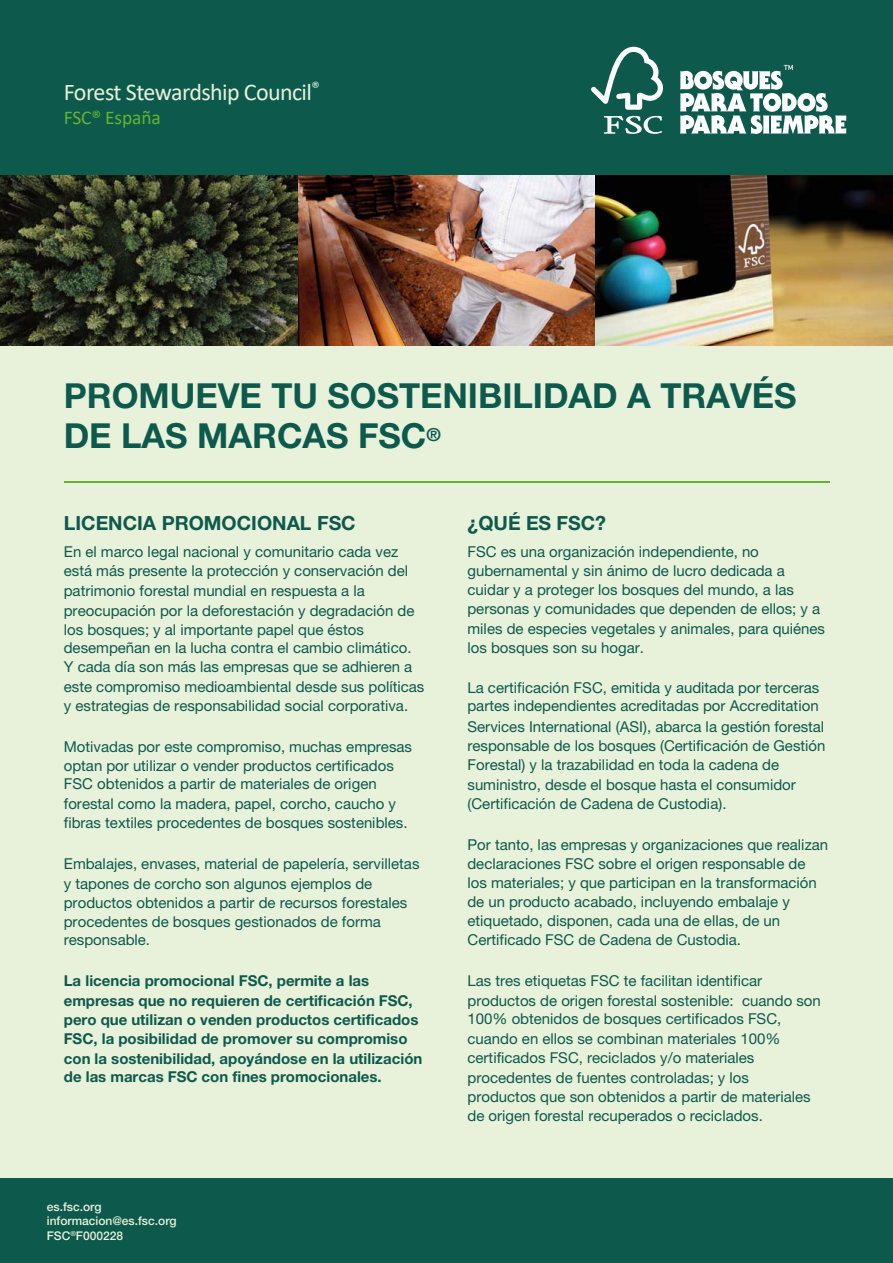
<style>
.page{position:relative;width:893px;height:1263px;background:#e8f1da}
.page>*{position:absolute;margin:0;border:0;box-sizing:border-box;transform-origin:0 0}
.t1{font:700 34.5px/40.7px "Helvetica Neue LT Std";color:#0d5a4d}
.t2{font:24px "Calibri";letter-spacing:-.025em;color:#e8f1da}
.t3{font:700 19.5px "Helvetica Neue LT Std";color:#0d5a4d}
.t4{font:19.5px "Calibri";letter-spacing:-.01em;color:#65b32e}
.t5{font:15px/19.2px "Helvetica Neue LT Std";color:#0d5a4d}
.t6{font:700 15px/19.5px "Helvetica Neue LT Std";color:#0d5a4d}
.t7{font:500 12px/14.4px "Helvetica Neue LT Std";color:#e8f1da}
</style>
<div class="page">
<div style="left:0;top:0;width:893px;height:175px;background:#0d5a4d"></div>
<div style="left:0;top:1178px;width:893px;height:85px;background:#0d5a4d"></div>
<img style="left:298px;top:175px;width:297px;height:170px">
<img style="left:595px;top:175px;width:298px;height:170px">
<hr style="left:64px;top:482px;width:765px;height:1px;background:#65b32e">
<svg style="left:0;top:175px;width:298px;height:170px;background:#303522"></svg>
<svg style="left:591px;top:47px;width:72px;height:63px"></svg>
<svg style="left:604px;top:116px;width:58px;height:18px"></svg>
<svg style="left:680px;top:65px;width:166px;height:69px"></svg>
<h2 class="t2" style="left:64px;top:76px;width:257px">Forest Stewardship Council<sup>®</sup></h2>
<h3 class="t4" style="left:64px;top:104px;width:99px">FSC® España</h3>
<h1 class="t1" style="left:64px;top:374px;width:734px">PROMUEVE TU SOSTENIBILIDAD A TRAVÉS<br>DE LAS MARCAS FSC<sup>®</sup></h1>
<h3 class="t3" style="left:64px;top:511px;width:293px">LICENCIA PROMOCIONAL FSC</h3>
<p class="t5" style="left:64px;top:541px;width:352px">En el marco legal nacional y comunitario cada vez está más presente la protección y conservación del patrimonio forestal mundial en respuesta a la preocupación por la deforestación y degradación de los bosques; y al importante papel que éstos</p>
<p class="t5" style="left:64px;top:638px;width:362px">desempeñan en la lucha contra el cambio climático.<br>Y cada día son más las empresas que se adhieren a este compromiso medioambiental desde sus políticas y estrategias de responsabilidad social corporativa.</p>
<p class="t5" style="left:64px;top:737px;width:350px">Motivadas por este compromiso, muchas empresas optan por utilizar o vender productos certificados</p>
<p class="t5" style="left:64px;top:774px;width:345px">FSC obtenidos a partir de materiales de origen forestal como la madera, papel, corcho, caucho y fibras textiles procedentes de bosques sostenibles.</p>
<p class="t5" style="left:64px;top:854px;width:357px">Embalajes, envases, material de papelería, servilletas y tapones de corcho son algunos ejemplos de productos obtenidos a partir de recursos forestales procedentes de bosques gestionados de forma</p>
<p class="t5" style="left:64px;top:930px;width:88px">responsable.</p>
<p class="t6" style="left:64px;top:971px;width:360px">La licencia promocional FSC, permite a las empresas que no requieren de certificación FSC, pero que utilizan o venden productos certificados FSC, la posibilidad de promover su compromiso con la sostenibilidad, apoyándose en la utilización</p>
<p class="t6" style="left:64px;top:1067px;width:319px">de las marcas FSC con fines promocionales.</p>
<p class="t7" style="left:47px;top:1199px;width:131px">es.fsc.org informacion@es.fsc.org<br>FSC<sup>®</sup>F000228</p>
<h3 class="t3" style="left:467px;top:511px;width:140px">¿QUÉ ES FSC?</h3>
<p class="t5" style="left:467px;top:542px;width:359px">FSC es una organización independiente, no gubernamental y sin ánimo de lucro dedicada a cuidar y a proteger los bosques del mundo, a las personas y comunidades que dependen de ellos; y a miles de especies vegetales y animales, para quiénes los bosques son su hogar.</p>
<p class="t5" style="left:467px;top:679px;width:353px;line-height:18.1px">La certificación FSC, emitida y auditada por terceras partes independientes acreditadas por Accreditation</p>
<p class="t5" style="left:467px;top:717px;width:360px">Services International (ASI), abarca la gestión forestal responsable de los bosques (Certificación de Gestión Forestal) y la trazabilidad en toda la cadena de suministro, desde el bosque hasta el consumidor (Certificación de Cadena de Custodia).</p>
<p class="t5" style="left:467px;top:834px;width:362px">Por tanto, las empresas y organizaciones que realizan declaraciones FSC sobre el origen responsable de los materiales; y que participan en la transformación de un producto acabado, incluyendo embalaje y etiquetado, disponen, cada una de ellas, de un Certificado FSC de Cadena de Custodia.</p>
<p class="t5" style="left:467px;top:971px;width:355px">Las tres etiquetas FSC te facilitan identificar productos de origen forestal sostenible: cuando son<br>100% obtenidos de bosques certificados FSC,</p>
<p class="t5" style="left:467px;top:1030px;width:315px;line-height:18.1px">cuando en ellos se combinan materiales 100% certificados FSC, reciclados y/o materiales</p>
<p class="t5" style="left:467px;top:1068px;width:345px">procedentes de fuentes controladas; y los productos que son obtenidos a partir de materiales de origen forestal recuperados o reciclados.</p>
</div>
